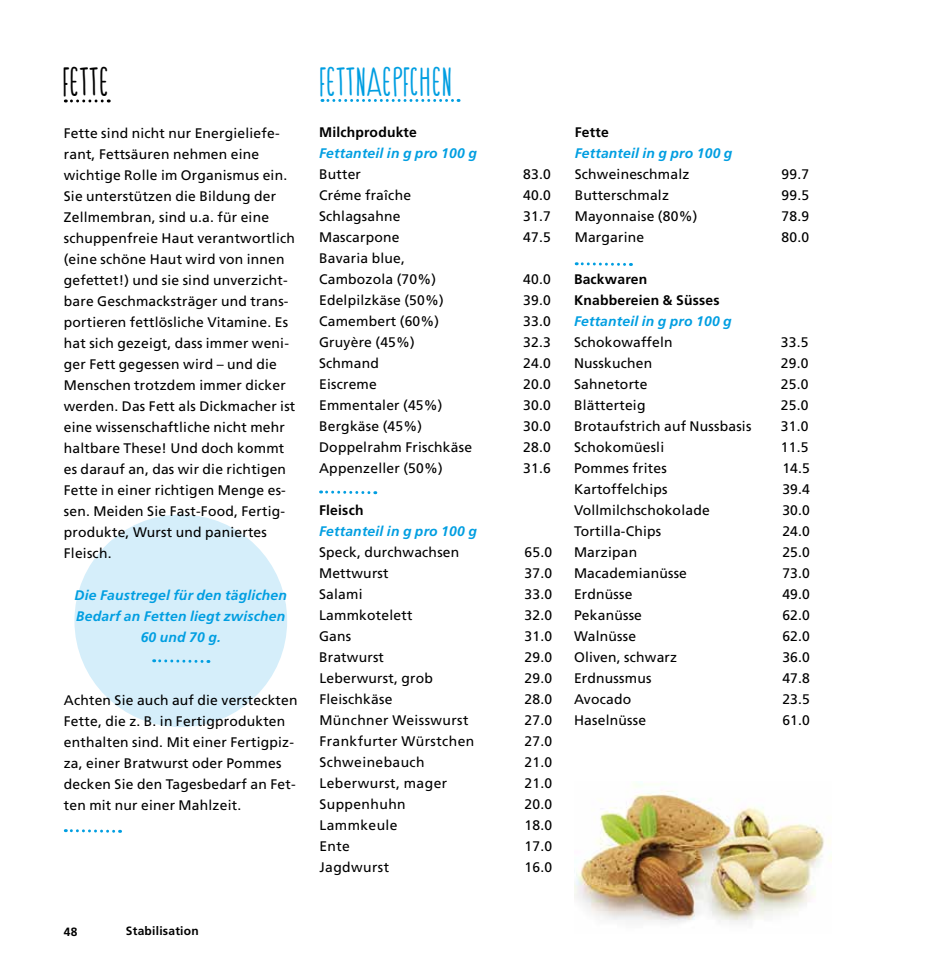
<style>
.page{position:relative;width:936px;height:978px;background:#fff}
.page>*{position:absolute;margin:0;border:0;box-sizing:border-box;transform-origin:0 0}
.t1{font:36px "HAPPYCLOUD Heavy";letter-spacing:.02em;color:#009ee1}
.t2{font:36px "HAPPYCLOUD Heavy";letter-spacing:.02em;color:#000}
.t3{font:13.8px/21px "Frutiger LT";letter-spacing:.015em;color:#000}
.t4{font:italic 700 13.8px/21px "Frutiger LT";letter-spacing:.015em;color:#009ee1;text-align:center}
.t5{font:700 13.8px/21px "Frutiger LT";letter-spacing:.015em;color:#000}
.t6{font:700 12px "Frutiger LT";letter-spacing:.02em;color:#000}
</style>
<div class="page">
<div style="left:74px;top:515px;width:213px;height:212px;background:#d5eefa;border-radius:50%"></div>
<img style="left:574px;top:781px;width:257px;height:142px">
<svg style="left:154px;top:659px;width:55px;height:4px"></svg>
<svg style="left:322px;top:99px;width:137px;height:3px"></svg>
<svg style="left:65px;top:99px;width:44px;height:3px"></svg>
<svg style="left:320px;top:490px;width:56px;height:5px"></svg>
<svg style="left:576px;top:262px;width:55px;height:4px"></svg>
<svg style="left:65px;top:829px;width:55px;height:4px"></svg>
<h1 class="t2" style="left:64px;top:63px;width:47px">FETTE</h1>
<p class="t3" style="left:64px;top:123px;width:233px">Fette sind nicht nur Energieliefe&shy;rant, Fettsäuren nehmen eine wichtige Rolle im Organismus ein.<br>Sie unterstützen die Bildung der<br>Zellmembran, sind u.a. für eine schuppenfreie Haut verantwortlich (eine schöne Haut wird von innen gefettet!) und sie sind unverzicht&shy;bare Geschmacksträger und trans&shy;portieren fettlösliche Vitamine. Es hat sich gezeigt, dass immer weni&shy;ger Fett gegessen wird – und die<br>Menschen trotzdem immer dicker werden. Das Fett als Dickmacher ist eine wissenschaftliche nicht mehr haltbare These! Und doch kommt es darauf an, das wir die richtigen<br>Fette in einer richtigen Menge es&shy;sen. Meiden Sie Fast-Food, Fertig&shy;produkte, Wurst und paniertes<br>Fleisch.</p>
<p class="t4" style="left:75px;top:586px;width:214px">Die Faustregel für den täglichen<br>Bedarf an Fetten liegt zwischen<br>60 und 70 g.</p>
<p class="t3" style="left:64px;top:690px;width:235px">Achten Sie auch auf die versteckten Fette, die z. B. in Fertigprodukten enthalten sind. Mit einer Fertigpiz&shy;za, einer Bratwurst oder Pommes decken Sie den Tagesbedarf an Fet&shy;ten mit nur einer Mahlzeit.</p>
<p class="t6" style="left:64px;top:925px;width:15px">48</p>
<p class="t6" style="left:126px;top:925px;width:74px">Stabilisation</p>
<h1 class="t1" style="left:320px;top:62px;width:134px">FETTNÄEPFCHEN</h1>
<p class="t5" style="left:319px;top:122px;width:99px">Milchprodukte</p>
<p class="t4" style="left:319px;top:144px;width:159px">Fettanteil in g pro 100 g</p>
<p class="t3" style="left:319px;top:164px;width:43px">Butter</p>
<p class="t3" style="left:523px;top:164px;width:29px">83.0</p>
<p class="t3" style="left:319px;top:185px;width:93px">Créme fraîche</p>
<p class="t3" style="left:523px;top:185px;width:29px">40.0</p>
<p class="t3" style="left:319px;top:206px;width:83px">Schlagsahne</p>
<p class="t3" style="left:523px;top:206px;width:29px">31.7</p>
<p class="t3" style="left:319px;top:227px;width:82px">Mascarpone</p>
<p class="t3" style="left:523px;top:227px;width:29px">47.5</p>
<p class="t3" style="left:319px;top:248px;width:119px">Bavaria blue,<br>Cambozola (70%)</p>
<p class="t3" style="left:523px;top:269px;width:29px">40.0</p>
<p class="t3" style="left:319px;top:290px;width:126px">Edelpilzkäse (50%)</p>
<p class="t3" style="left:523px;top:290px;width:29px">39.0</p>
<p class="t3" style="left:319px;top:311px;width:122px">Camembert (60%)</p>
<p class="t3" style="left:523px;top:311px;width:29px">33.0</p>
<p class="t3" style="left:319px;top:332px;width:97px">Gruyère (45%)</p>
<p class="t3" style="left:523px;top:332px;width:29px">32.3</p>
<p class="t3" style="left:319px;top:353px;width:61px">Schmand</p>
<p class="t3" style="left:523px;top:353px;width:29px">24.0</p>
<p class="t3" style="left:319px;top:374px;width:59px">Eiscreme</p>
<p class="t3" style="left:523px;top:374px;width:29px">20.0</p>
<p class="t3" style="left:319px;top:395px;width:125px">Emmentaler (45%)</p>
<p class="t3" style="left:523px;top:395px;width:29px">30.0</p>
<p class="t3" style="left:319px;top:416px;width:104px">Bergkäse (45%)</p>
<p class="t3" style="left:523px;top:416px;width:29px">30.0</p>
<p class="t3" style="left:319px;top:437px;width:154px">Doppelrahm Frischkäse</p>
<p class="t3" style="left:523px;top:437px;width:29px">28.0</p>
<p class="t3" style="left:319px;top:458px;width:125px">Appenzeller (50%)</p>
<p class="t3" style="left:523px;top:458px;width:29px">31.6</p>
<p class="t5" style="left:319px;top:500px;width:46px">Fleisch</p>
<p class="t4" style="left:319px;top:522px;width:159px">Fettanteil in g pro 100 g</p>
<p class="t3" style="left:319px;top:542px;width:142px">Speck, durchwachsen</p>
<p class="t3" style="left:524px;top:542px;width:29px">65.0</p>
<p class="t3" style="left:319px;top:563px;width:71px">Mettwurst</p>
<p class="t3" style="left:524px;top:563px;width:29px">37.0</p>
<p class="t3" style="left:319px;top:584px;width:45px">Salami</p>
<p class="t3" style="left:524px;top:584px;width:29px">33.0</p>
<p class="t3" style="left:319px;top:605px;width:95px">Lammkotelett</p>
<p class="t3" style="left:524px;top:605px;width:29px">32.0</p>
<p class="t3" style="left:319px;top:626px;width:34px">Gans</p>
<p class="t3" style="left:524px;top:626px;width:29px">31.0</p>
<p class="t3" style="left:319px;top:647px;width:66px">Bratwurst</p>
<p class="t3" style="left:524px;top:647px;width:29px">29.0</p>
<p class="t3" style="left:319px;top:668px;width:115px">Leberwurst, grob</p>
<p class="t3" style="left:524px;top:668px;width:29px">29.0</p>
<p class="t3" style="left:319px;top:689px;width:75px">Fleischkäse</p>
<p class="t3" style="left:524px;top:689px;width:29px">28.0</p>
<p class="t3" style="left:319px;top:710px;width:150px">Münchner Weisswurst</p>
<p class="t3" style="left:524px;top:710px;width:29px">27.0</p>
<p class="t3" style="left:319px;top:731px;width:156px">Frankfurter Würstchen</p>
<p class="t3" style="left:524px;top:731px;width:29px">27.0</p>
<p class="t3" style="left:319px;top:752px;width:107px">Schweinebauch</p>
<p class="t3" style="left:524px;top:752px;width:29px">21.0</p>
<p class="t3" style="left:319px;top:773px;width:129px">Leberwurst, mager</p>
<p class="t3" style="left:524px;top:773px;width:29px">21.0</p>
<p class="t3" style="left:319px;top:794px;width:88px">Suppenhuhn</p>
<p class="t3" style="left:524px;top:794px;width:29px">20.0</p>
<p class="t3" style="left:319px;top:815px;width:80px">Lammkeule</p>
<p class="t3" style="left:524px;top:815px;width:29px">18.0</p>
<p class="t3" style="left:319px;top:836px;width:32px">Ente</p>
<p class="t3" style="left:524px;top:836px;width:29px">17.0</p>
<p class="t3" style="left:319px;top:857px;width:71px">Jagdwurst</p>
<p class="t3" style="left:524px;top:857px;width:29px">16.0</p>
<p class="t5" style="left:574px;top:122px;width:35px">Fette</p>
<p class="t4" style="left:574px;top:144px;width:159px">Fettanteil in g pro 100 g</p>
<p class="t3" style="left:574px;top:164px;width:116px">Schweineschmalz</p>
<p class="t3" style="left:781px;top:164px;width:29px">99.7</p>
<p class="t3" style="left:574px;top:185px;width:96px">Butterschmalz</p>
<p class="t3" style="left:781px;top:185px;width:29px">99.5</p>
<p class="t3" style="left:574px;top:206px;width:124px">Mayonnaise (80%)</p>
<p class="t3" style="left:781px;top:206px;width:29px">78.9</p>
<p class="t3" style="left:574px;top:227px;width:71px">Margarine</p>
<p class="t3" style="left:781px;top:227px;width:29px">80.0</p>
<p class="t5" style="left:574px;top:269px;width:147px">Backwaren<br>Knabbereien &amp; Süsses</p>
<p class="t4" style="left:574px;top:312px;width:159px">Fettanteil in g pro 100 g</p>
<p class="t3" style="left:574px;top:332px;width:100px">Schokowaffeln</p>
<p class="t3" style="left:780px;top:332px;width:29px">33.5</p>
<p class="t3" style="left:574px;top:353px;width:80px">Nusskuchen</p>
<p class="t3" style="left:780px;top:353px;width:29px">29.0</p>
<p class="t3" style="left:574px;top:374px;width:75px">Sahnetorte</p>
<p class="t3" style="left:780px;top:374px;width:29px">25.0</p>
<p class="t3" style="left:574px;top:395px;width:73px">Blätterteig</p>
<p class="t3" style="left:780px;top:395px;width:29px">25.0</p>
<p class="t3" style="left:574px;top:416px;width:179px">Brotaufstrich auf Nussbasis</p>
<p class="t3" style="left:780px;top:416px;width:29px">31.0</p>
<p class="t3" style="left:574px;top:437px;width:92px">Schokomüesli</p>
<p class="t3" style="left:780px;top:437px;width:29px">11.5</p>
<p class="t3" style="left:574px;top:458px;width:94px">Pommes frites</p>
<p class="t3" style="left:782px;top:458px;width:29px">14.5</p>
<p class="t3" style="left:574px;top:479px;width:95px">Kartoffelchips</p>
<p class="t3" style="left:782px;top:479px;width:29px">39.4</p>
<p class="t3" style="left:574px;top:500px;width:137px">Vollmilchschokolade</p>
<p class="t3" style="left:782px;top:500px;width:29px">30.0</p>
<p class="t3" style="left:574px;top:521px;width:89px">Tortilla-Chips</p>
<p class="t3" style="left:782px;top:521px;width:29px">24.0</p>
<p class="t3" style="left:574px;top:542px;width:65px">Marzipan</p>
<p class="t3" style="left:782px;top:542px;width:29px">25.0</p>
<p class="t3" style="left:574px;top:563px;width:114px">Macademianüsse</p>
<p class="t3" style="left:782px;top:563px;width:29px">73.0</p>
<p class="t3" style="left:574px;top:584px;width:60px">Erdnüsse</p>
<p class="t3" style="left:782px;top:584px;width:29px">49.0</p>
<p class="t3" style="left:574px;top:605px;width:69px">Pekanüsse</p>
<p class="t3" style="left:782px;top:605px;width:29px">62.0</p>
<p class="t3" style="left:574px;top:626px;width:64px">Walnüsse</p>
<p class="t3" style="left:782px;top:626px;width:29px">62.0</p>
<p class="t3" style="left:574px;top:647px;width:105px">Oliven, schwarz</p>
<p class="t3" style="left:782px;top:647px;width:29px">36.0</p>
<p class="t3" style="left:574px;top:668px;width:79px">Erdnussmus</p>
<p class="t3" style="left:782px;top:668px;width:29px">47.8</p>
<p class="t3" style="left:574px;top:689px;width:59px">Avocado</p>
<p class="t3" style="left:782px;top:689px;width:29px">23.5</p>
<p class="t3" style="left:574px;top:710px;width:74px">Haselnüsse</p>
<p class="t3" style="left:782px;top:710px;width:29px">61.0</p>
</div>
